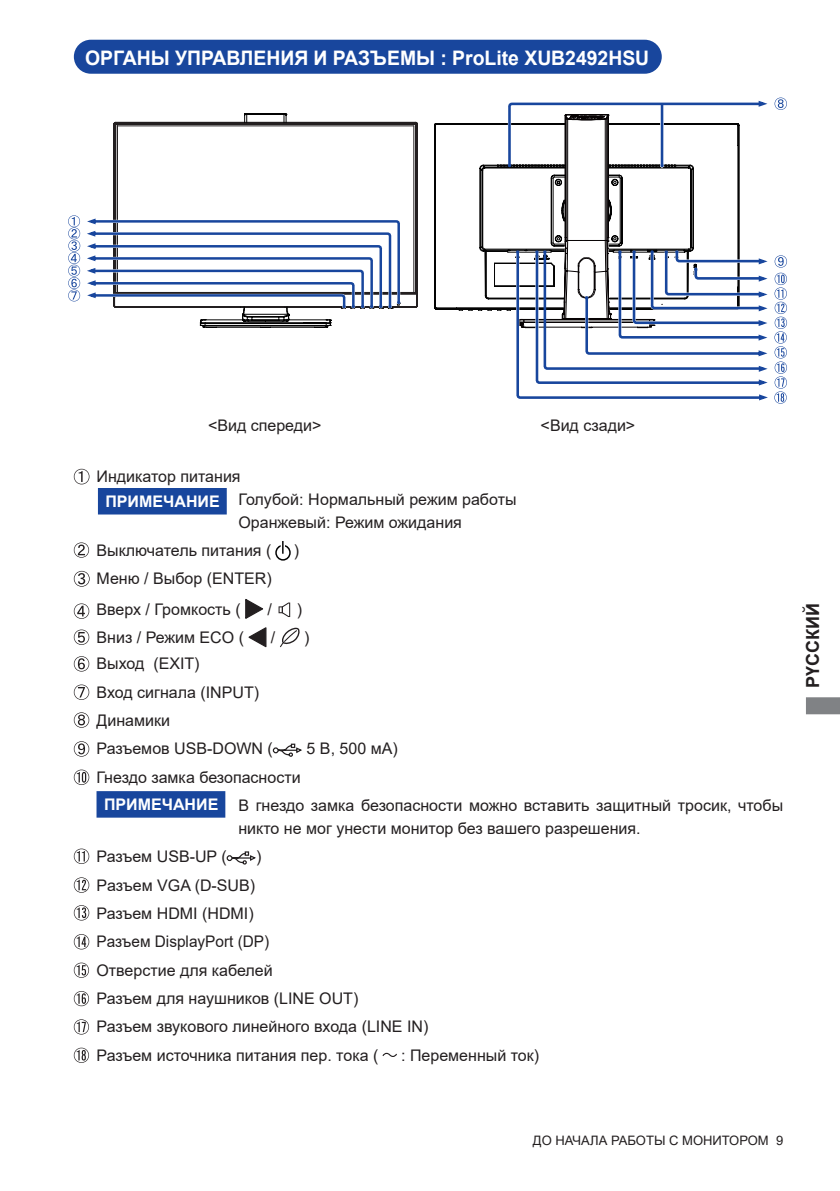
<style>
.page{position:relative;width:840px;height:1191px;background:#fff}
.page>*{position:absolute;margin:0;border:0;box-sizing:border-box;transform-origin:0 0}
.t1{font:700 20px "Arial";color:#fff}
.t2{font:700 18px "Arial";color:#231f20}
.t3{font:16px/28.4px "Arial";color:#231f20}
.t4{font:700 16px "Arial";color:#fff}
.t5{font:13px "Arial";color:#231f20}
</style>
<div class="page">
<svg style="left:806px;top:697px;width:33px;height:17px"></svg>
<div style="left:75px;top:41px;width:585px;height:32px;background:#18469d;border-radius:16px"></div>
<div style="left:74px;top:40px;width:587px;height:34px;border:2px solid #18469d;border-radius:16px"></div>
<svg style="left:74px;top:469px;width:15px;height:15px"></svg>
<svg style="left:74px;top:542px;width:15px;height:16px"></svg>
<svg style="left:74px;top:571px;width:15px;height:15px"></svg>
<svg style="left:74px;top:603px;width:15px;height:16px"></svg>
<svg style="left:245px;top:599px;width:18px;height:20px"></svg>
<svg style="left:290px;top:602px;width:1px;height:15px"></svg>
<svg style="left:278px;top:602px;width:12px;height:15px"></svg>
<svg style="left:74px;top:629px;width:15px;height:16px"></svg>
<svg style="left:248px;top:627px;width:18px;height:20px"></svg>
<svg style="left:280px;top:627px;width:19px;height:20px"></svg>
<svg style="left:74px;top:656px;width:15px;height:15px"></svg>
<svg style="left:74px;top:684px;width:15px;height:16px"></svg>
<svg style="left:74px;top:712px;width:15px;height:16px"></svg>
<svg style="left:74px;top:741px;width:15px;height:15px"></svg>
<svg style="left:273px;top:743px;width:29px;height:13px"></svg>
<svg style="left:74px;top:769px;width:15px;height:16px"></svg>
<svg style="left:74px;top:848px;width:15px;height:16px"></svg>
<svg style="left:227px;top:851px;width:29px;height:13px"></svg>
<svg style="left:74px;top:877px;width:15px;height:15px"></svg>
<svg style="left:74px;top:905px;width:15px;height:15px"></svg>
<svg style="left:74px;top:934px;width:15px;height:15px"></svg>
<svg style="left:74px;top:962px;width:15px;height:15px"></svg>
<svg style="left:74px;top:991px;width:15px;height:15px"></svg>
<svg style="left:74px;top:1019px;width:15px;height:15px"></svg>
<svg style="left:74px;top:1047px;width:15px;height:16px"></svg>
<svg style="left:382px;top:1052px;width:15px;height:5px"></svg>
<div style="left:275px;top:545px;width:15px;height:15px;border:1px solid #000;border-radius:50%"></div>
<svg style="left:280px;top:541px;width:5px;height:13px"></svg>
<svg style="left:282px;top:541px;width:1px;height:13px"></svg>
<div style="left:98px;top:488px;width:129px;height:26px;background:#18469d"></div>
<div style="left:96px;top:791px;width:129px;height:26px;background:#18469d;border:2px solid #18469d"></div>
<svg style="left:114px;top:123px;width:302px;height:185px"></svg>
<svg style="left:68px;top:215px;width:333px;height:113px"></svg>
<svg style="left:244px;top:113px;width:42px;height:10px"></svg>
<svg style="left:434px;top:98px;width:352px;height:306px"></svg>
<p class="t1" style="left:85px;top:43px;width:565px">ОРГАНЫ УПРАВЛЕНИЯ И РАЗЪЕМЫ : ProLite XUB2492HSU</p>
<p class="t3" style="left:208px;top:411px;width:115px">&lt;Вид спереди&gt;</p>
<p class="t3" style="left:540px;top:411px;width:96px">&lt;Вид сзади&gt;</p>
<p class="t3" style="left:238px;top:465px;width:279px;line-height:22.6px;text-indent:-142px">Индикатор питания<br>Голубой: Нормальный режим работы<br>Оранжевый: Режим ожидания</p>
<p class="t3" style="left:96px;top:536px;width:176px">Выключатель питания (</p>
<p class="t3" style="left:293px;top:536px;width:7px">)</p>
<p class="t3" style="left:96px;top:563px;width:177px;line-height:30.4px">Меню / Выбор (ENTER)<br>Вверх / Громкость (</p>
<p class="t4" style="left:105px;top:490px;width:116px">ПРИМЕЧАНИЕ</p>
<p class="t3" style="left:267px;top:594px;width:6px">/</p>
<p class="t3" style="left:296px;top:594px;width:7px">)</p>
<p class="t3" style="left:96px;top:623px;width:149px">Вниз / Режим ECO (</p>
<p class="t3" style="left:271px;top:623px;width:6px">/</p>
<p class="t3" style="left:304px;top:623px;width:7px">)</p>
<p class="t3" style="left:96px;top:649px;width:178px">Выход (EXIT)<br>Вход сигнала (INPUT)<br>Динамики<br>Разъемов USB-DOWN (</p>
<p class="t3" style="left:306px;top:734px;width:93px">5 В, 500 мА)</p>
<p class="t3" style="left:238px;top:763px;width:546px;text-indent:-142px">Гнездо замка безопасности<br>В гнездо замка безопасности можно вставить защитный тросик, чтобы</p>
<p class="t3" style="left:238px;top:814px;width:403px">никто не мог унести монитор без вашего разрешения.</p>
<p class="t3" style="left:96px;top:842px;width:132px">Разъем USB-UP (</p>
<p class="t3" style="left:256px;top:842px;width:7px">)</p>
<p class="t3" style="left:96px;top:870px;width:333px">Pазъем VGA (D-SUB)<br>Разъем HDMI (HDMI)<br>Pазъем DisplayPort (DP)<br>Отверстие для кабелей<br>Разъем для наушников (LINE OUT)<br>Разъем звукового линейного входа (LINE IN)<br>Разъем источника питания пер. тока (</p>
<p class="t4" style="left:104px;top:793px;width:116px">ПРИМЕЧАНИЕ</p>
<p class="t3" style="left:401px;top:1040px;width:139px">: Переменный ток)</p>
<p class="t2" style="left:799px;top:688px;width:86px;rotate:-90deg">РҮССКИЙ</p>
<p class="t5" style="left:532px;top:1131px;width:251px">ДО НАЧАЛА РАБОТЫ С МОНИТОРОМ 9</p>
</div>
